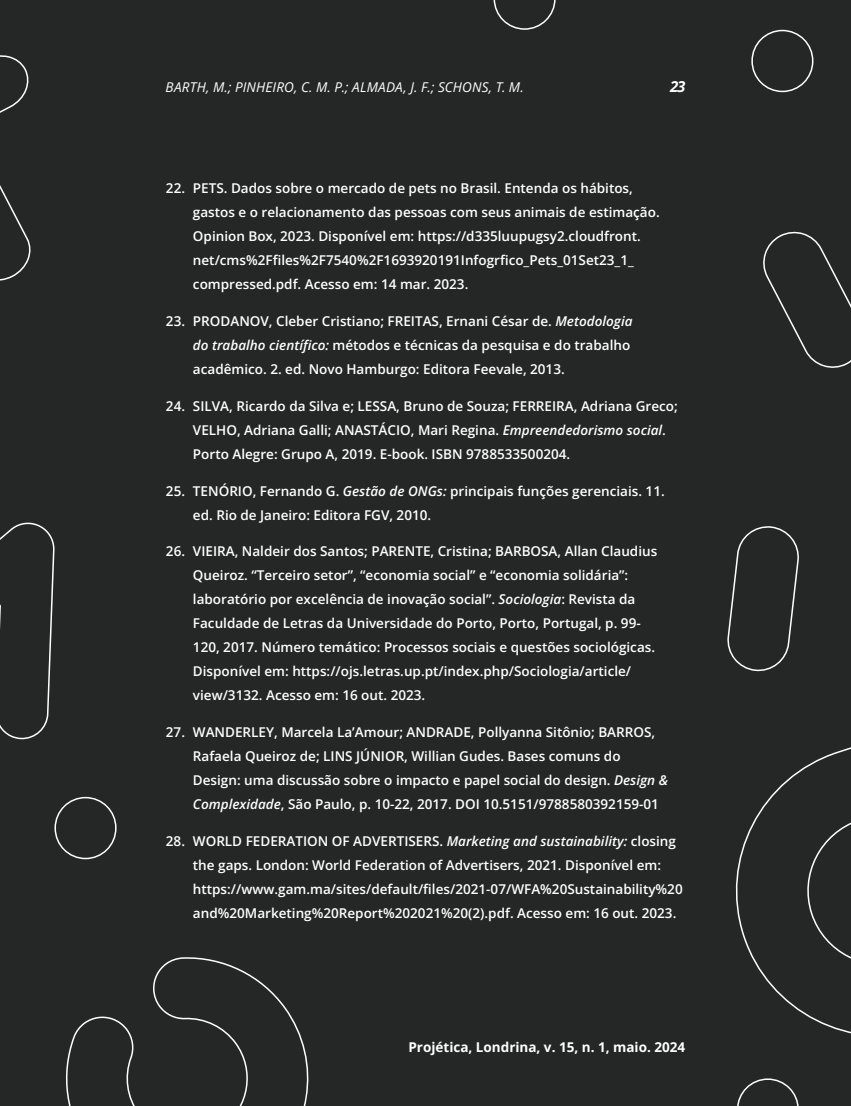
<style>
.page{position:relative;width:851px;height:1106px;background:#fff}
.page>*{position:absolute;margin:0;border:0;box-sizing:border-box;transform-origin:0 0}
.t1{font:italic 700 15px "Open Sans";color:#fff}
.t2{font:600 13.5px/24px "Open Sans";color:#fff}
.t3{font:italic 13.5px "Open Sans";letter-spacing:.01em;color:#fff}
.t4{font:700 13.5px "Open Sans";color:#fff}
.s1{font-style:italic}
</style>
<div class="page">
<div style="left:0;top:0;width:850px;height:1106px;background:#252726"></div>
<svg style="left:0;top:522px;width:55px;height:218px"></svg>
<svg style="left:735px;top:747px;width:115px;height:287px"></svg>
<svg style="left:0;top:55px;width:31px;height:226px"></svg>
<svg style="left:763px;top:231px;width:87px;height:137px"></svg>
<svg style="left:727px;top:526px;width:72px;height:146px"></svg>
<svg style="left:65px;top:957px;width:244px;height:149px"></svg>
<svg style="left:751px;top:30px;width:62px;height:62px"></svg>
<svg style="left:493px;top:0;width:62px;height:30px"></svg>
<svg style="left:737px;top:1078px;width:61px;height:28px"></svg>
<svg style="left:54px;top:797px;width:62px;height:62px"></svg>
<p class="t3" style="left:166px;top:77px;width:359px">BARTH, M.; PINHEIRO, C. M. P.; ALMADA, J. F.; SCHONS, T. M.</p>
<p class="t1" style="left:670px;top:76px;width:17px">23</p>
<p class="t2" style="left:193px;top:176px;width:468px;text-indent:-27px">22. PETS. Dados sobre o mercado de pets no Brasil. Entenda os hábitos, gastos e o relacionamento das pessoas com seus animais de estimação.<br>Opinion Box, 2023. Disponível em: https://d335luupugsy2.cloudfront. net/cms%2Ffiles%2F7540%2F1693920191Infogrfico_Pets_01Set23_1_ compressed.pdf. Acesso em: 14 mar. 2023.</p>
<p class="t2" style="left:193px;top:309px;width:441px;text-indent:-27px">23. PRODANOV, Cleber Cristiano; FREITAS, Ernani César de. <span class="s1">Metodologia do trabalho científico:</span> métodos e técnicas da pesquisa e do trabalho acadêmico. 2. ed. Novo Hamburgo: Editora Feevale, 2013.</p>
<p class="t2" style="left:193px;top:393px;width:486px;text-indent:-27px">24. SILVA, Ricardo da Silva e; LESSA, Bruno de Souza; FERREIRA, Adriana Greco;<br>VELHO, Adriana Galli; ANASTÁCIO, Mari Regina. <span class="s1">Empreendedorismo social</span>.<br>Porto Alegre: Grupo A, 2019. E-book. ISBN 9788533500204.</p>
<p class="t2" style="left:193px;top:478px;width:473px;text-indent:-27px">25. TENÓRIO, Fernando G. <span class="s1">Gestão de ONGs:</span> principais funções gerenciais. 11. ed. Rio de Janeiro: Editora FGV, 2010.</p>
<p class="t2" style="left:193px;top:539px;width:465px;text-indent:-27px">26. VIEIRA, Naldeir dos Santos; PARENTE, Cristina; BARBOSA, Allan Claudius Queiroz. “Terceiro setor”, “economia social” e “economia solidária”: laboratório por excelência de inovação social”. <span class="s1">Sociologia</span>: Revista da Faculdade de Letras da Universidade do Porto, Porto, Portugal, p. 99- 120, 2017. Número temático: Processos sociais e questões sociológicas.<br>Disponível em: https://ojs.letras.up.pt/index.php/Sociologia/article/ view/3132. Acesso em: 16 out. 2023.</p>
<p class="t2" style="left:193px;top:720px;width:476px;text-indent:-27px">27. WANDERLEY, Marcela La’Amour; ANDRADE, Pollyanna Sitônio; BARROS, Rafaela Queiroz de; LINS JÚNIOR, Willian Gudes. Bases comuns do Design: uma discussão sobre o impacto e papel social do design. <span class="s1">Design &amp; Complexidade</span>, São Paulo, p. 10-22, 2017. DOI 10.5151/9788580392159-01</p>
<p class="t2" style="left:193px;top:828px;width:491px;text-indent:-27px">28. WORLD FEDERATION OF ADVERTISERS. <span class="s1">Marketing and sustainability:</span> closing the gaps. London: World Federation of Advertisers, 2021. Disponível em: https://www.gam.ma/sites/default/files/2021-07/WFA%20Sustainability%20 and%20Marketing%20Report%202021%20(2).pdf. Acesso em: 16 out. 2023.</p>
<p class="t4" style="left:408px;top:1037px;width:278px">Projética, Londrina, v. 15, n. 1, maio. 2024</p>
</div>
